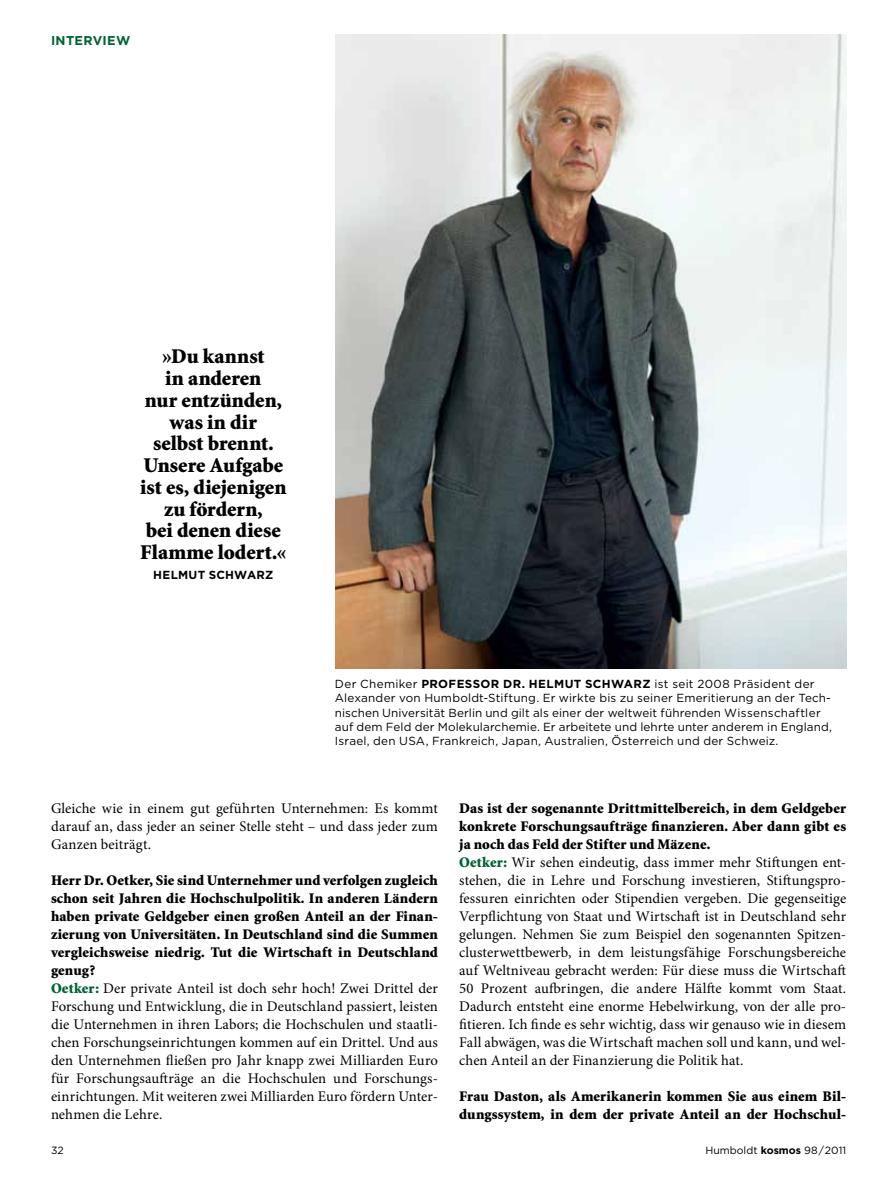
<style>
.page{position:relative;width:893px;height:1191px;background:#fff}
.page>*{position:absolute;margin:0;border:0;box-sizing:border-box;transform-origin:0 0}
.t1{font:900 21px/21.8px "Minion";color:#000;text-align:center}
.t2{font:14.7px/18px "Minion Pro";letter-spacing:.005em;color:#000;text-align:justify}
.t3{font:900 14.7px/18px "Minion";letter-spacing:.005em;color:#000;text-align:justify}
.t4{font:700 12.75px "Gotham";letter-spacing:.025em;color:#006232}
.t5{font:11.7px/14.2px "Gotham";letter-spacing:.01em;color:#000}
.t6{font:700 11.7px "Gotham";letter-spacing:.015em;color:#000}
.t7{font:10.5px "Gotham";color:#000}
.s1{font-weight:700}
.s2{font-family:"Minion";font-weight:900;color:#006232}
</style>
<div class="page">
<img style="left:336px;top:34px;width:510px;height:635px">
<p class="t4" style="left:51px;top:33px;width:81px">INTERVIEW</p>
<h1 class="t1" style="left:140px;top:346px;width:148px">»Du kannst<br>in anderen<br>nur entzünden, was in dir<br>selbst brennt.<br>Unsere Aufgabe ist es, diejenigen zu fördern,<br>bei denen diese<br>Flamme lodert.«</h1>
<p class="t6" style="left:153px;top:568px;width:122px">H ELMUT SCHWARZ</p>
<p class="t5" style="left:335px;top:676px;width:499px">Der Chemiker <span class="s1">PROFESSOR DR. H ELMUT SCHWARZ</span> ist seit 2008 Präsident der Alexander von Humboldt-Stiftung. Er wirkte bis zu seiner Emeritierung an der Tech&shy;nischen Universität Berlin und gilt als einer der weltweit führenden Wissenschaftler auf dem Feld der Molekularchemie. Er arbeitete und lehrte unter anderem in England, Israel, den USA, Frankreich, Japan, Australien, Österreich und der Schweiz.</p>
<p class="t2" style="left:51px;top:799px;width:388px">Gleiche wie in einem gut geführten Unternehmen: Es kommt darauf an, dass jeder an seiner Stelle steht – und dass jeder zum Ganzen beiträgt.</p>
<p class="t3" style="left:51px;top:871px;width:388px">Herr Dr. Oetker, Sie sind Unternehmer und verfolgen zugleich schon seit Jahren die Hochschulpolitik. In anderen Ländern haben private Geldgeber einen großen Anteil an der Finan&shy;zierung von Universitäten. In Deutschland sind die Summen vergleichsweise niedrig. Tut die Wirtschaft in Deutschland genug?</p>
<p class="t2" style="left:51px;top:979px;width:388px"><span class="s2">Oetker:</span> Der private Anteil ist doch sehr hoch! Zwei Drittel der Forschung und Entwicklung, die in Deutschland passiert, leisten die Unternehmen in ihren Labors; die Hochschulen und staatli&shy;chen Forschungseinrichtungen kommen auf ein Drittel. Und aus den Unternehmen fließen pro Jahr knapp zwei Milliarden Euro für Forschungsaufträge an die Hochschulen und Forschungs&shy;einrichtungen. Mit weiteren zwei Milliarden Euro fördern Unter&shy;nehmen die Lehre.</p>
<p class="t7" style="left:51px;top:1144px;width:14px">32</p>
<p class="t3" style="left:459px;top:799px;width:388px">Das ist der sogenannte Drittmittelbereich, in dem Geldgeber konkrete Forschungsaufträge finanzieren. Aber dann gibt es ja noch das Feld der Stifter und Mäzene.</p>
<p class="t2" style="left:459px;top:853px;width:389px"><span class="s2">Oetker:</span> Wir sehen eindeutig, dass immer mehr Stiftungen ent&shy;stehen, die in Lehre und Forschung investieren, Stiftungspro&shy;fessuren einrichten oder Stipendien vergeben. Die gegenseitige Verpflichtung von Staat und Wirtschaft ist in Deutschland sehr gelungen. Nehmen Sie zum Beispiel den sogenannten Spitzen&shy;clusterwettbewerb, in dem leistungsfähige Forschungsbereiche auf Weltniveau gebracht werden: Für diese muss die Wirtschaft 50 Prozent aufbringen, die andere Hälfte kommt vom Staat.<br>Dadurch entsteht eine enorme Hebelwirkung, von der alle pro&shy;fitieren. Ich finde es sehr wichtig, dass wir genauso wie in diesem Fall abwägen, was die Wirtschaft machen soll und kann, und wel&shy;chen Anteil an der Finanzierung die Politik hat.</p>
<p class="t3" style="left:459px;top:1087px;width:388px">Frau Daston, als Amerikanerin kommen Sie aus einem Bil&shy;dungssystem, in dem der private Anteil an der Hochschul-</p>
<p class="t7" style="left:705px;top:1144px;width:142px">Humboldt <span class="s1">KOSMOS</span> 98/2011</p>
</div>
